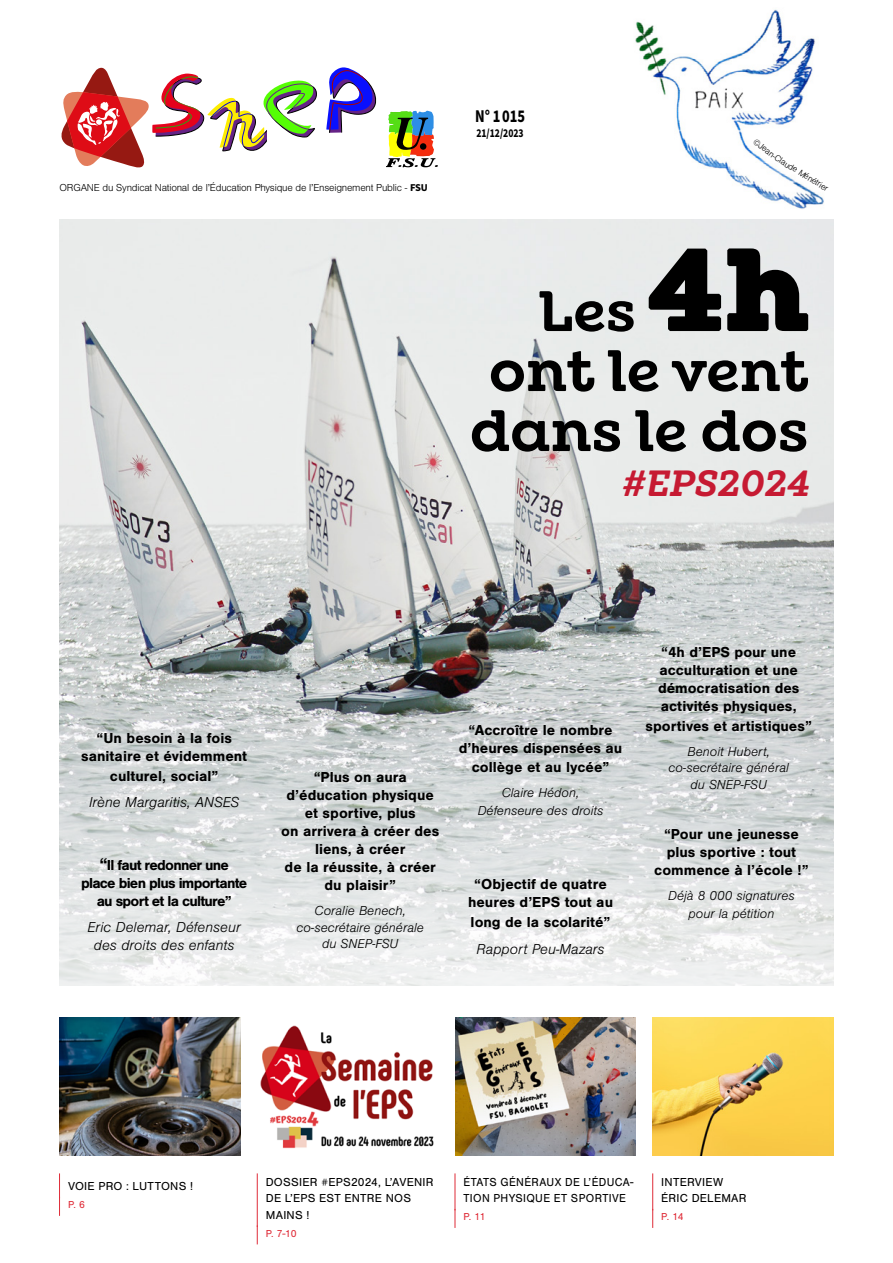
<style>
.page{position:relative;width:893px;height:1263px;background:#fff}
.page>*{position:absolute;margin:0;border:0;box-sizing:border-box;transform-origin:0 0}
.t1{font:600 60px/60px "Winden Alt";color:#000;text-align:center}
.t2{font:600 58.5px "Winden Alt";color:#000}
.t3{font:italic 600 37.5px "Winden Alt";color:#c61a32}
.t4{font:700 18px "Source Sans Pro";color:#000;scale:.8 1}
.t5{font:700 15px/18px "Nimbus San";color:#000;text-align:center}
.t6{font:italic 300 15px/18px "Nimbus San";color:#000;text-align:center}
.t7{font:700 15px/18px "Nimbus San";letter-spacing:-.05em;color:#000;text-align:center}
.t8{font:italic 300 13.5px/16.5px "Nimbus San";color:#000;text-align:center}
.t9{font:12px/16.5px "Nimbus San";letter-spacing:.025em;color:#000}
.t10{font:12px/16.5px "Nimbus San";letter-spacing:.025em;color:#000;scale:.95 1}
.t11{font:700 12px "Source Sans Pro";color:#000;scale:.8 1}
.t12{font:300 10.5px "Nimbus San";letter-spacing:-.02em;color:#000}
.t13{font:10.5px "Nimbus San";color:#df2c38}
.t14{font:300 9px "Nimbus San";color:#000}
.s1{font-family:"Source Sans Pro";font-weight:700}
.s2{font-weight:900;font-size:120px}
.s3{font-size:18px}
</style>
<div class="page">
<svg style="left:387px;top:110px;width:51px;height:57px"></svg>
<svg style="left:326px;top:67px;width:51px;height:66px"></svg>
<svg style="left:61px;top:68px;width:256px;height:100px"></svg>
<svg style="left:59px;top:1173px;width:1px;height:43px"></svg>
<hr style="left:455px;top:1173px;width:1px;height:37px;background:#df2c38">
<svg style="left:455px;top:1209px;width:1px;height:19px"></svg>
<hr style="left:652px;top:1173px;width:1px;height:37px;background:#df2c38">
<svg style="left:652px;top:1209px;width:1px;height:19px"></svg>
<hr style="left:257px;top:1173px;width:1px;height:54px;background:#df2c38">
<svg style="left:257px;top:1225px;width:1px;height:19px"></svg>
<img style="left:60px;top:1017px;width:180px;height:138px">
<img style="left:260px;top:1025px;width:174px;height:124px">
<img style="left:653px;top:1017px;width:180px;height:138px">
<img style="left:455px;top:1017px;width:181px;height:138px">
<img style="left:635px;top:9px;width:189px;height:200px">
<img style="left:60px;top:220px;width:773px;height:766px">
<svg style="left:784px;top:162px;width:22px;height:15px"></svg>
<p class="t12" style="left:60px;top:182px;width:370px">ORGANE du Syndicat National de l’Éducation Physique de l’Enseignement Public - <span class="s1">FSU</span></p>
<p class="t4" style="left:475px;top:104px;width:64px">N° 1 015</p>
<p class="t11" style="left:476px;top:125px;width:61px">21/12/2023</p>
<p class="t14" style="left:757px;top:137px;width:26px;rotate:37deg">©Jean</p>
<p class="t14" style="left:776px;top:151px;width:16px;rotate:34deg">-Cla</p>
<p class="t14" style="left:807px;top:171px;width:28px;rotate:31deg">énétrier</p>
<h2 class="t2" style="left:538px;top:274px;width:272px">Les <span class="s2">4h</span></h2>
<h1 class="t1" style="left:470px;top:341px;width:340px">ont le vent dans le dos</h1>
<h3 class="t3" style="left:620px;top:459px;width:190px">#EPS2024</h3>
<p class="t5" style="left:81px;top:729px;width:167px">“Un besoin à la fois sanitaire et évidemment</p>
<p class="t5" style="left:110px;top:767px;width:110px">culturel, social”</p>
<p class="t6" style="left:89px;top:793px;width:152px">Irène Margaritis, ANSES</p>
<p class="t7" style="left:81px;top:856px;width:168px"><span class="s3">“</span>Il faut redonner une place bien plus importante au sport et la culture”</p>
<p class="t6" style="left:88px;top:918px;width:155px">Eric Delemar, Défenseur des droits des enfants</p>
<p class="t5" style="left:281px;top:768px;width:160px">“Plus on aura d’éducation physique et sportive, plus<br>on arrivera à créer des liens, à créer<br>de la réussite, à créer du plaisir”</p>
<p class="t8" style="left:297px;top:903px;width:129px">Coralie Benech, co-secrétaire générale du SNEP-FSU</p>
<p class="t5" style="left:459px;top:721px;width:165px">“Accroître le nombre d’heures dispensées au</p>
<p class="t5" style="left:472px;top:758px;width:139px">collège et au lycée”</p>
<p class="t8" style="left:478px;top:784px;width:127px;line-height:18px">Claire Hédon,<br>Défenseure des droits</p>
<p class="t5" style="left:468px;top:875px;width:147px">“Objectif de quatre heures d’EPS tout au</p>
<p class="t5" style="left:471px;top:913px;width:141px">long de la scolarité”</p>
<p class="t6" style="left:476px;top:940px;width:130px">Rapport Peu-Mazars</p>
<p class="t5" style="left:658px;top:643px;width:143px;text-align:left">“4h d’EPS pour une acculturation et une démocratisation des activités physiques,</p>
<p class="t5" style="left:645px;top:717px;width:168px">sportives et artistiques”</p>
<p class="t8" style="left:669px;top:743px;width:122px">Benoit Hubert, co-secrétaire général du SNEP-FSU</p>
<p class="t5" style="left:654px;top:825px;width:156px">“Pour une jeunesse plus sportive : tout commence à l’école !”</p>
<p class="t8" style="left:668px;top:887px;width:128px;line-height:18px">Déjà 8 000 signatures pour la pétition</p>
<p class="t9" style="left:68px;top:1178px;width:127px">VOIE PRO : LUTTONS !</p>
<p class="t13" style="left:68px;top:1199px;width:18px">P. 6</p>
<p class="t9" style="left:266px;top:1173px;width:169px">DOSSIER #EPS2024, L’AVENIR<br>DE L’EPS EST ENTRE NOS<br>MAINS !</p>
<p class="t13" style="left:266px;top:1227px;width:32px">P. 7-10</p>
<p class="t10" style="left:463px;top:1173px;width:181px">ÉTATS GÉNÉRAUX DE L’ÉDUCA-<br>TION PHYSIQUE ET SPORTIVE</p>
<p class="t13" style="left:463px;top:1211px;width:24px">P. 11</p>
<p class="t9" style="left:661px;top:1173px;width:87px">INTERVIEW<br>ÉRIC DELEMAR</p>
<p class="t13" style="left:661px;top:1211px;width:24px">P. 14</p>
</div>
